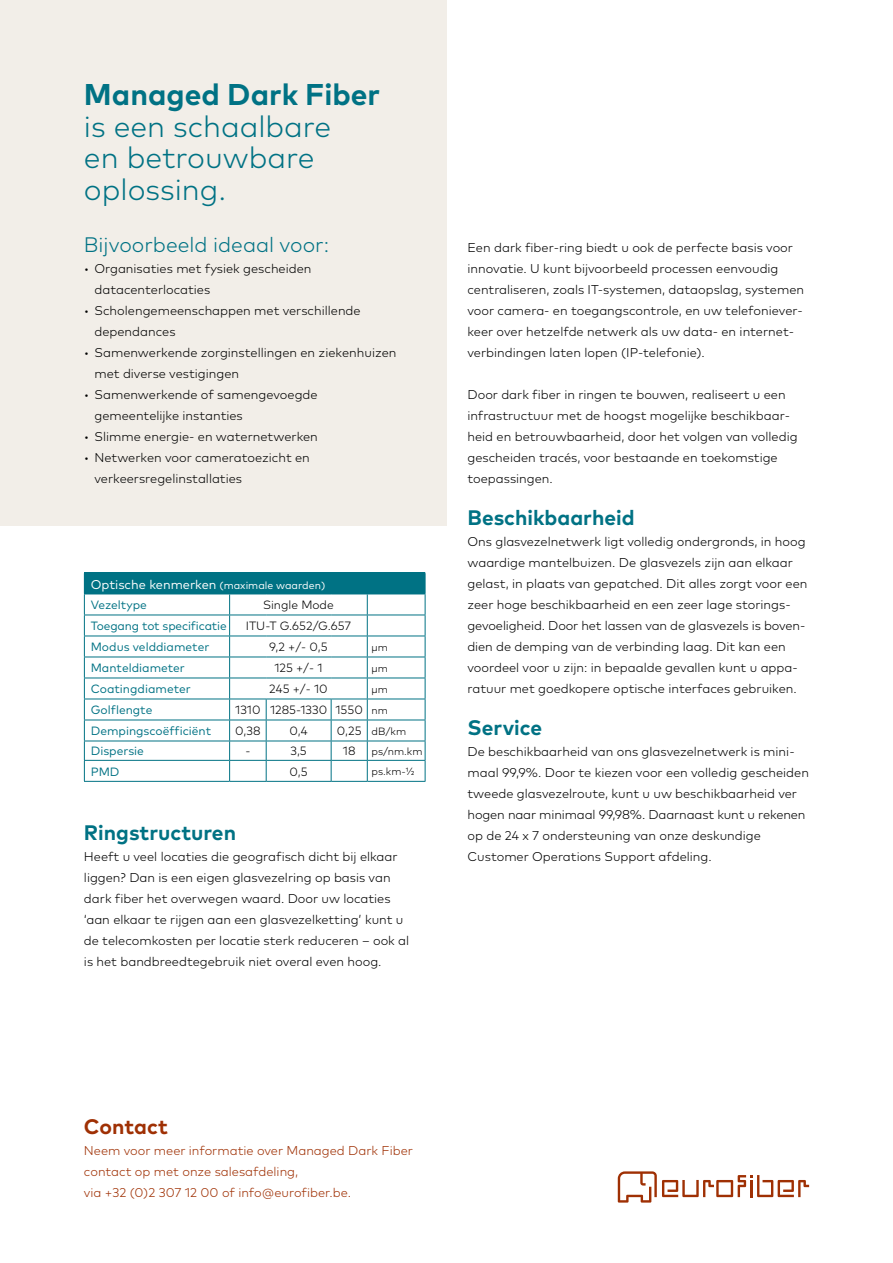
<style>
.page{position:relative;width:893px;height:1263px;background:#fff}
.page>*{position:absolute;margin:0;border:0;box-sizing:border-box;transform-origin:0 0}
.t1{font:300 30px/31.5px "Mark OT";color:#007284}
.t2{font:700 30px "Mark OT";color:#007284}
.t3{font:700 21px "Mark OT";color:#007284}
.t4{font:300 21px "Mark OT";color:#007284}
.t5{font:700 21px "Mark OT";color:#9f3004}
.t6{font:300 12.75px/21px "Mark OT";color:#000}
.t7{font:300 12.75px/21px "Mark OT";color:#9f3004}
.t8{font:12.75px "Mark OT";color:#fff}
.t9{font:12px "Mark OT";color:#007284}
.t10{font:300 12px "Mark OT";color:#000}
.t11{font:300 10.5px "Mark OT";color:#000}
.s1{font-size:10.5px}
.s2{font-size:12px}
</style>
<div class="page">
<svg style="left:618px;top:1171px;width:191px;height:31px"></svg>
<div style="left:0;top:0;width:446px;height:525px;background:#f2eee8"></div>
<div style="left:84px;top:573px;width:341px;height:21px;background:#007284"></div>
<hr style="left:84px;top:594px;width:146px;height:1px;background:#007284">
<hr style="left:230px;top:594px;width:36px;height:1px;background:#007284">
<hr style="left:266px;top:594px;width:65px;height:1px;background:#007284">
<hr style="left:331px;top:594px;width:36px;height:1px;background:#007284">
<hr style="left:367px;top:594px;width:58px;height:1px;background:#007284">
<hr style="left:84px;top:615px;width:146px;height:1px;background:#007284">
<hr style="left:230px;top:615px;width:36px;height:1px;background:#007284">
<hr style="left:266px;top:615px;width:65px;height:1px;background:#007284">
<hr style="left:331px;top:615px;width:36px;height:1px;background:#007284">
<hr style="left:367px;top:615px;width:58px;height:1px;background:#007284">
<hr style="left:84px;top:636px;width:146px;height:1px;background:#007284">
<hr style="left:230px;top:636px;width:36px;height:1px;background:#007284">
<hr style="left:266px;top:636px;width:65px;height:1px;background:#007284">
<hr style="left:331px;top:636px;width:36px;height:1px;background:#007284">
<hr style="left:367px;top:636px;width:58px;height:1px;background:#007284">
<hr style="left:84px;top:657px;width:146px;height:1px;background:#007284">
<hr style="left:230px;top:657px;width:36px;height:1px;background:#007284">
<hr style="left:266px;top:657px;width:65px;height:1px;background:#007284">
<hr style="left:331px;top:657px;width:36px;height:1px;background:#007284">
<hr style="left:367px;top:657px;width:58px;height:1px;background:#007284">
<hr style="left:84px;top:678px;width:146px;height:1px;background:#007284">
<hr style="left:230px;top:678px;width:36px;height:1px;background:#007284">
<hr style="left:266px;top:678px;width:65px;height:1px;background:#007284">
<hr style="left:331px;top:678px;width:36px;height:1px;background:#007284">
<hr style="left:367px;top:678px;width:58px;height:1px;background:#007284">
<hr style="left:84px;top:699px;width:146px;height:1px;background:#007284">
<hr style="left:230px;top:699px;width:36px;height:1px;background:#007284">
<hr style="left:266px;top:699px;width:65px;height:1px;background:#007284">
<hr style="left:331px;top:699px;width:36px;height:1px;background:#007284">
<hr style="left:367px;top:699px;width:58px;height:1px;background:#007284">
<hr style="left:84px;top:720px;width:146px;height:1px;background:#007284">
<hr style="left:230px;top:720px;width:36px;height:1px;background:#007284">
<hr style="left:266px;top:720px;width:65px;height:1px;background:#007284">
<hr style="left:331px;top:720px;width:36px;height:1px;background:#007284">
<hr style="left:367px;top:720px;width:58px;height:1px;background:#007284">
<hr style="left:84px;top:741px;width:146px;height:1px;background:#007284">
<hr style="left:230px;top:741px;width:36px;height:1px;background:#007284">
<hr style="left:266px;top:741px;width:65px;height:1px;background:#007284">
<hr style="left:331px;top:741px;width:36px;height:1px;background:#007284">
<hr style="left:367px;top:741px;width:58px;height:1px;background:#007284">
<hr style="left:84px;top:760px;width:146px;height:1px;background:#007284">
<svg style="left:84px;top:594px;width:1px;height:187px"></svg>
<hr style="left:230px;top:760px;width:36px;height:1px;background:#007284">
<svg style="left:229px;top:594px;width:1px;height:187px"></svg>
<hr style="left:266px;top:760px;width:65px;height:1px;background:#007284">
<svg style="left:266px;top:699px;width:1px;height:82px"></svg>
<hr style="left:331px;top:760px;width:36px;height:1px;background:#007284">
<svg style="left:331px;top:699px;width:1px;height:82px"></svg>
<hr style="left:367px;top:760px;width:58px;height:1px;background:#007284">
<svg style="left:367px;top:594px;width:1px;height:187px"></svg>
<svg style="left:425px;top:573px;width:1px;height:208px"></svg>
<hr style="left:84px;top:781px;width:146px;height:1px;background:#007284">
<hr style="left:230px;top:781px;width:36px;height:1px;background:#007284">
<hr style="left:266px;top:781px;width:65px;height:1px;background:#007284">
<hr style="left:331px;top:781px;width:36px;height:1px;background:#007284">
<hr style="left:367px;top:781px;width:58px;height:1px;background:#007284">
<h1 class="t2" style="left:84px;top:75px;width:298px">Managed Dark Fiber</h1>
<h1 class="t1" style="left:84px;top:110px;width:249px">is een schaalbare en betrouwbare oplossing.</h1>
<h2 class="t4" style="left:84px;top:232px;width:247px">Bijvoorbeeld ideaal voor:</h2>
<p class="t6" style="left:94px;top:258px;width:219px;text-indent:-11px">• Organisaties met fysiek gescheiden datacenterlocaties</p>
<p class="t6" style="left:94px;top:300px;width:268px;text-indent:-11px">• Scholengemeenschappen met verschillende dependances</p>
<p class="t6" style="left:94px;top:342px;width:303px;text-indent:-11px">• Samenwerkende zorginstellingen en ziekenhuizen met diverse vestigingen</p>
<p class="t6" style="left:94px;top:384px;width:225px;text-indent:-11px">• Samenwerkende of samengevoegde gemeentelijke instanties</p>
<p class="t6" style="left:84px;top:426px;width:235px">• Slimme energie- en waternetwerken</p>
<p class="t6" style="left:94px;top:447px;width:217px;text-indent:-11px">• Netwerken voor cameratoezicht en verkeersregelinstallaties</p>
<p class="t8" style="left:91px;top:576px;width:236px">Optische kenmerken <span class="s1">(maximale waarden)</span></p>
<p class="t9" style="left:91px;top:598px;width:58px">Vezeltype</p>
<p class="t10" style="left:263px;top:598px;width:72px">Single Mode</p>
<p class="t9" style="left:91px;top:619px;width:137px">Toegang tot specificatie</p>
<p class="t10" style="left:246px;top:619px;width:107px">ITU-T G.652/G.657</p>
<p class="t9" style="left:91px;top:640px;width:120px">Modus velddiameter</p>
<p class="t10" style="left:269px;top:640px;width:60px">9,2 +/- 0,5</p>
<p class="t11" style="left:372px;top:641px;width:18px">µm</p>
<p class="t9" style="left:91px;top:661px;width:96px">Manteldiameter</p>
<p class="t10" style="left:274px;top:661px;width:50px">125 +/- 1</p>
<p class="t11" style="left:372px;top:662px;width:18px">µm</p>
<p class="t9" style="left:91px;top:682px;width:102px">Coatingdiameter</p>
<p class="t10" style="left:269px;top:682px;width:60px">245 +/- 10</p>
<p class="t11" style="left:372px;top:683px;width:18px">µm</p>
<p class="t9" style="left:91px;top:703px;width:63px">Golflengte</p>
<p class="t10" style="left:235px;top:703px;width:154px">1310 1285-1330 1550 <span class="s1">nm</span></p>
<p class="t9" style="left:91px;top:724px;width:122px">Dempingscoëfficiënt</p>
<p class="t10" style="left:235px;top:724px;width:27px">0,38</p>
<p class="t10" style="left:290px;top:724px;width:20px">0,4</p>
<p class="t11" style="left:337px;top:725px;width:71px"><span class="s2">0,25</span> dB/km</p>
<p class="t9" style="left:91px;top:744px;width:55px">Dispersie</p>
<p class="t10" style="left:245px;top:744px;width:7px">-</p>
<p class="t10" style="left:290px;top:744px;width:18px">3,5</p>
<p class="t10" style="left:343px;top:744px;width:14px">18</p>
<p class="t11" style="left:372px;top:745px;width:52px">ps/nm.km</p>
<p class="t9" style="left:91px;top:764px;width:30px">PMD</p>
<p class="t10" style="left:290px;top:764px;width:20px">0,5</p>
<p class="t11" style="left:372px;top:765px;width:44px">ps.km-½</p>
<h2 class="t3" style="left:84px;top:819px;width:154px">Ringstructuren</h2>
<p class="t6" style="left:84px;top:846px;width:327px">Heeft u veel locaties die geografisch dicht bij elkaar liggen? Dan is een eigen glasvezelring op basis van dark fiber het overwegen waard. Door uw locaties ‘aan elkaar te rijgen aan een glasvezelketting’ kunt u de telecomkosten per locatie sterk reduceren ‒ ook al is het bandbreedtegebruik niet overal even hoog.</p>
<p class="t6" style="left:467px;top:237px;width:338px">Een dark fiber-ring biedt u ook de perfecte basis voor innovatie. U kunt bijvoorbeeld processen eenvoudig centraliseren, zoals IT-systemen, dataopslag, systemen voor camera- en toegangscontrole, en uw telefoniever&shy;keer over hetzelfde netwerk als uw data- en internet&shy;verbindingen laten lopen (IP-telefonie).</p>
<p class="t6" style="left:467px;top:384px;width:332px">Door dark fiber in ringen te bouwen, realiseert u een infrastructuur met de hoogst mogelijke beschikbaar&shy;heid en betrouwbaarheid, door het volgen van volledig gescheiden tracés, voor bestaande en toekomstige toepassingen.</p>
<h2 class="t3" style="left:467px;top:504px;width:169px">Beschikbaarheid</h2>
<p class="t6" style="left:467px;top:531px;width:341px">Ons glasvezelnetwerk ligt volledig ondergronds, in hoog waardige mantelbuizen. De glasvezels zijn aan elkaar gelast, in plaats van gepatched. Dit alles zorgt voor een zeer hoge beschikbaarheid en een zeer lage storings&shy;gevoeligheid. Door het lassen van de glasvezels is boven&shy;dien de demping van de verbinding laag. Dit kan een voordeel voor u zijn: in bepaalde gevallen kunt u appa&shy;ratuur met goedkopere optische interfaces gebruiken.</p>
<h2 class="t3" style="left:467px;top:714px;width:76px">Service</h2>
<p class="t6" style="left:467px;top:741px;width:343px">De beschikbaarheid van ons glasvezelnetwerk is mini&shy;maal 99,9%. Door te kiezen voor een volledig gescheiden tweede glasvezelroute, kunt u uw beschikbaarheid ver hogen naar minimaal 99,98%. Daarnaast kunt u rekenen op de 24 x 7 ondersteuning van onze deskundige Customer Operations Support afdeling.</p>
<h2 class="t5" style="left:84px;top:1113px;width:85px">Contact</h2>
<p class="t7" style="left:84px;top:1140px;width:330px">Neem voor meer informatie over Managed Dark Fiber contact op met onze salesafdeling,<br>via +32 (0)2 307 12 00 of info@eurofiber.be.</p>
</div>
